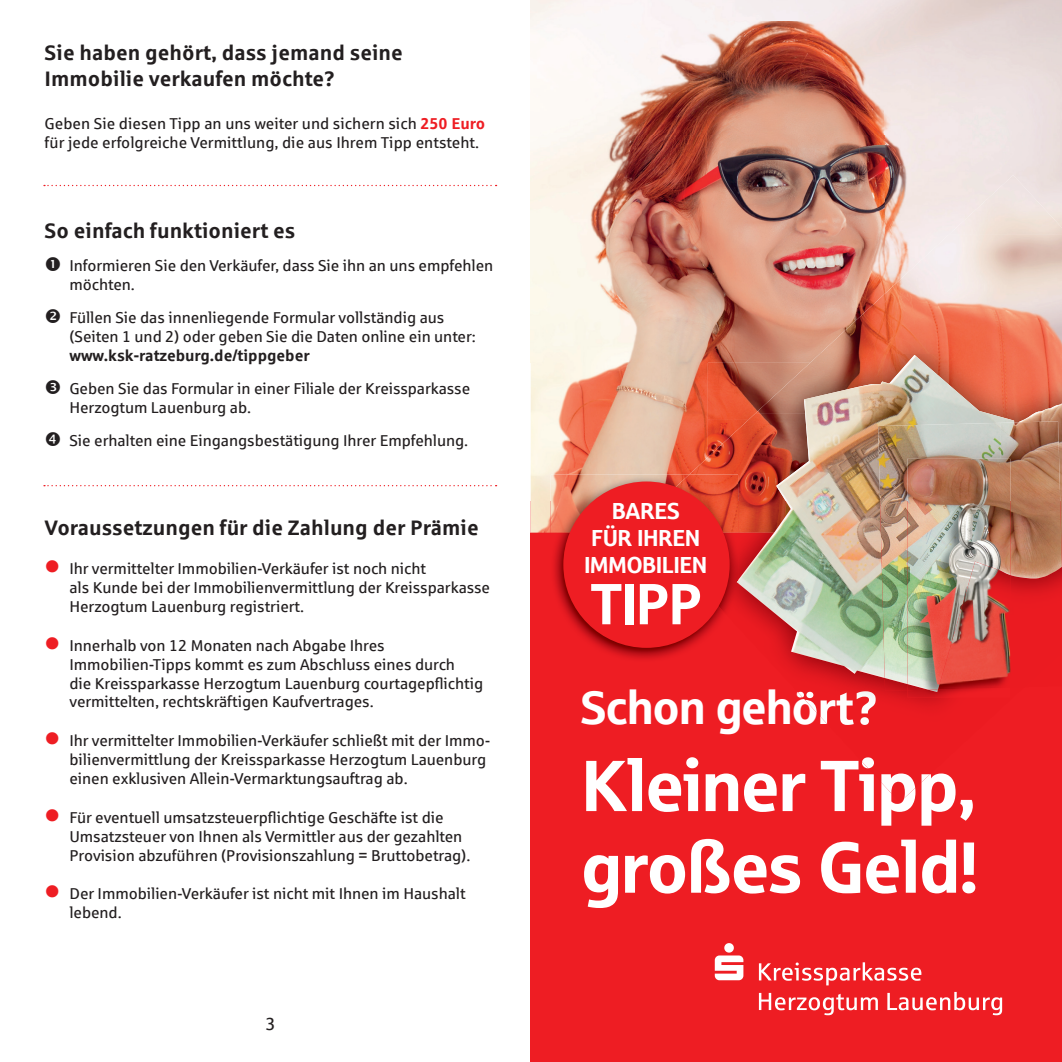
<style>
.page{position:relative;width:1062px;height:1062px;background:#fff}
.page>*{position:absolute;margin:0;border:0;box-sizing:border-box;transform-origin:0 0}
.t1{font:72.27px/81.5px "Sparkasse Head";color:#fff}
.t2{font:57.93px "Sparkasse Head";color:#fff}
.t3{font:47.07px "Sparkasse Head";color:#fff}
.t4{font:23.28px/27.1px "Sparkasse Head";color:#fff;text-align:center}
.t5{font:700 21px/25.2px "Sparkasse Rg";color:#231f20}
.t6{font:17.5px "Sparkasse Rg";color:#231f20}
.t7{font:15.75px/18.9px "Sparkasse Rg";letter-spacing:-.005em;color:#231f20}
.t8{font:700 15.75px "Sparkasse Rg";letter-spacing:-.005em;color:#231f20}
.s1{font-weight:700;color:#ee1d23}
.s2{color:#ee1d23}
</style>
<div class="page">
<div style="left:530px;top:501px;width:532px;height:561px;background:#ee1d23"></div>
<img style="left:530px;top:0;width:532px;height:249px">
<img style="left:530px;top:249px;width:354px;height:113px">
<img style="left:530px;top:362px;width:177px;height:114px">
<img style="left:707px;top:362px;width:31px;height:51px">
<img style="left:530px;top:476px;width:20px;height:56px">
<img style="left:820px;top:678px;width:130px;height:30px">
<img style="left:689px;top:413px;width:49px;height:61px">
<img style="left:938px;top:294px;width:124px;height:61px">
<img style="left:755px;top:353px;width:183px;height:2px">
<img style="left:819px;top:294px;width:119px;height:60px">
<img style="left:884px;top:234px;width:178px;height:60px">
<img style="left:948px;top:175px;width:114px;height:60px">
<img style="left:798px;top:690px;width:77px;height:35px">
<img style="left:862px;top:757px;width:68px;height:42px">
<img style="left:738px;top:355px;width:324px;height:323px">
<img style="left:907px;top:690px;width:66px;height:7px">
<svg style="left:928px;top:690px;width:10px;height:2px"></svg>
<img style="left:1010px;top:567px;width:52px;height:111px">
<img style="left:884px;top:684px;width:23px;height:7px">
<img style="left:879px;top:474px;width:28px;height:210px">
<img style="left:1000px;top:421px;width:61px;height:157px">
<img style="left:878px;top:423px;width:122px;height:51px">
<img style="left:907px;top:618px;width:103px;height:72px">
<img style="left:907px;top:459px;width:52px;height:230px">
<img style="left:958px;top:459px;width:52px;height:159px">
<svg style="left:715px;top:943px;width:28px;height:37px"></svg>
<svg style="left:759px;top:962px;width:162px;height:23px"></svg>
<svg style="left:759px;top:993px;width:119px;height:22px"></svg>
<svg style="left:887px;top:992px;width:115px;height:23px"></svg>
<img style="left:550px;top:532px;width:164px;height:127px">
<img style="left:550px;top:474px;width:89px;height:58px">
<img style="left:702px;top:532px;width:36px;height:95px">
<img style="left:639px;top:474px;width:99px;height:58px">
<div style="left:563px;top:481px;width:166px;height:167px;background:#ee1d23;border-radius:50%"></div>
<svg style="left:44px;top:485px;width:452px;height:1px"></svg>
<svg style="left:44px;top:185px;width:452px;height:1px"></svg>
<h3 class="t5" style="left:45px;top:40px;width:360px">Sie haben gehört, dass jemand seine<br>Immobilie verkaufen möchte?</h3>
<p class="t7" style="left:45px;top:114px;width:442px">Geben Sie diesen Tipp an uns weiter und sichern sich <span class="s1">250 Euro </span>für jede erfolgreiche Vermittlung, die aus Ihrem Tipp entsteht.</p>
<h3 class="t5" style="left:45px;top:217px;width:252px">So einfach funktioniert es</h3>
<p class="t7" style="left:69px;top:255px;width:425px">Informieren Sie den Verkäufer, dass Sie ihn an uns empfehlen möchten.</p>
<p class="t7" style="left:69px;top:307px;width:408px">Füllen Sie das innenliegende Formular vollständig aus (Seiten 1 und 2) oder geben Sie die Daten online ein unter:</p>
<p class="t8" style="left:69px;top:345px;width:242px">www.ksk-ratzeburg.de/tippgeber</p>
<p class="t7" style="left:69px;top:378px;width:402px">Geben Sie das Formular in einer Filiale der Kreissparkasse<br>Herzogtum Lauenburg ab.</p>
<p class="t7" style="left:69px;top:430px;width:400px">Sie erhalten eine Eingangsbestätigung Ihrer Empfehlung.</p>
<h3 class="t5" style="left:45px;top:514px;width:435px">Voraussetzungen für die Zahlung der Prämie</h3>
<p class="t7" style="left:69px;top:559px;width:422px;text-indent:-25px"><span class="s2">●</span> Ihr vermittelter Immobilien-Verkäufer ist noch nicht<br>als Kunde bei der Immobilienvermittlung der Kreissparkasse<br>Herzogtum Lauenburg registriert.</p>
<p class="t7" style="left:69px;top:635px;width:415px;text-indent:-25px"><span class="s2">●</span> Innerhalb von 12 Monaten nach Abgabe Ihres Immobilien-Tipps kommt es zum Abschluss eines durch<br>die Kreissparkasse Herzogtum Lauenburg courtagepflichtig vermittelten, rechtskräftigen Kaufvertrages.</p>
<p class="t7" style="left:69px;top:731px;width:422px;text-indent:-25px"><span class="s2">●</span> Ihr vermittelter Immobilien-Verkäufer schließt mit der Immo&shy;bilienvermittlung der Kreissparkasse Herzogtum Lauenburg einen exklusiven Allein-Vermarktungsauftrag ab.</p>
<p class="t7" style="left:69px;top:807px;width:402px;text-indent:-25px"><span class="s2">●</span> Für eventuell umsatzsteuerpflichtige Geschäfte ist die<br>Umsatzsteuer von Ihnen als Vermittler aus der gezahlten<br>Provision abzuführen (Provisionszahlung = Bruttobetrag).</p>
<p class="t7" style="left:69px;top:884px;width:398px;text-indent:-25px"><span class="s2">●</span> Der Immobilien-Verkäufer ist nicht mit Ihnen im Haushalt lebend.</p>
<p class="t6" style="left:265px;top:1013px;width:12px">3</p>
<h3 class="t4" style="left:584px;top:496px;width:124px">BARES<br>FÜR IHREN<br>IMMOBILIEN</h3>
<h2 class="t2" style="left:590px;top:567px;width:113px">TIPP</h2>
<h3 class="t3" style="left:580px;top:678px;width:298px">Schon gehört?</h3>
<h1 class="t1" style="left:581px;top:742px;width:398px">Kleiner Tipp, großes Geld!</h1>
</div>
